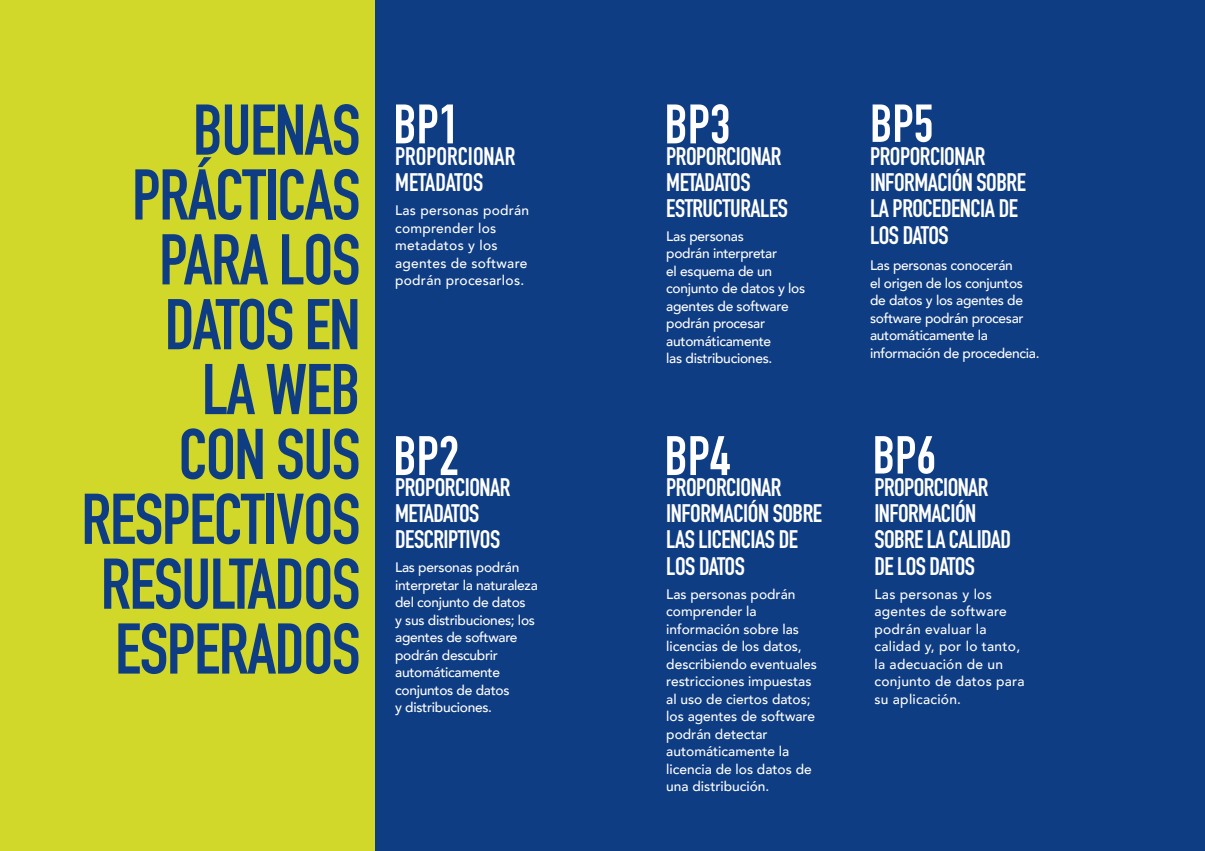
<style>
.page{position:relative;width:1205px;height:851px;background:#fff}
.page>*{position:absolute;margin:0;border:0;box-sizing:border-box;transform-origin:0 0}
.t1{font:700 70.5px/64.9px "DIN Condensed";letter-spacing:-.02em;color:#0f3d84;text-align:right}
.t2{font:700 54.62px "DIN Condensed";color:#fff}
.t3{font:700 52.5px "DIN Condensed";color:#fff}
.t4{font:700 25px/26.2px "DIN Condensed";letter-spacing:-.02em;color:#fff}
.t5{font:700 25px/26.2px "DIN Condensed";color:#fff}
.t6{font:500 13.75px/17.5px "Avenir";letter-spacing:-.02em;color:#fff}
.t7{font:500 13.75px/17.5px "Avenir";color:#fff}
.t8{font:500 13.75px/17.5px "Avenir";letter-spacing:.02em;color:#fff}
</style>
<div class="page">
<div style="left:0;top:0;width:1205px;height:850px;background:#0f3d84"></div>
<div style="left:0;top:0;width:374px;height:850px;background:#d1d82a"></div>
<p class="t1" style="left:81px;top:97px;width:281px">BUENAS<br>PRÁCTICAS<br>PARA LOS<br>DATOS EN<br>LA WEB<br>CON SUS<br>RESPECTIVOS<br>RESULTADOS<br>ESPERADOS</p>
<p class="t2" style="left:393px;top:87px;width:67px">BP1</p>
<p class="t5" style="left:395px;top:143px;width:122px">PROPORCIONAR<br>METADATOS</p>
<p class="t8" style="left:395px;top:201px;width:136px">Las personas podrán comprender los metadatos y los agentes de software podrán procesarlos.</p>
<p class="t2" style="left:393px;top:419px;width:67px">BP2</p>
<p class="t4" style="left:395px;top:473px;width:117px">PROPORCIONAR<br>METADATOS<br>DESCRIPTIVOS</p>
<p class="t6" style="left:395px;top:558px;width:144px">Las personas podrán interpretar la naturaleza del conjunto de datos<br>y sus distribuciones; los agentes de software podrán descubrir automáticamente conjuntos de datos</p>
<p class="t6" style="left:395px;top:698px;width:98px">y distribuciones.</p>
<p class="t2" style="left:664px;top:87px;width:67px">BP3</p>
<p class="t4" style="left:666px;top:143px;width:123px">PROPORCIONAR<br>METADATOS<br>ESTRUCTURALES</p>
<p class="t6" style="left:666px;top:226px;width:140px">Las personas<br>podrán interpretar<br>el esquema de un conjunto de datos y los agentes de software podrán procesar automáticamente</p>
<p class="t6" style="left:666px;top:349px;width:108px">las distribuciones.</p>
<p class="t2" style="left:664px;top:419px;width:67px">BP4</p>
<p class="t4" style="left:666px;top:473px;width:157px">PROPORCIONAR<br>INFORMACIÓN SOBRE<br>LAS LICENCIAS DE<br>LOS DATOS</p>
<p class="t7" style="left:666px;top:584px;width:152px">Las personas podrán comprender la información sobre las licencias de los datos, describiendo eventuales restricciones impuestas al uso de ciertos datos; los agentes de software podrán detectar automáticamente la licencia de los datos de una distribución.</p>
<p class="t3" style="left:870px;top:88px;width:65px">BP5</p>
<p class="t4" style="left:870px;top:143px;width:157px">PROPORCIONAR<br>INFORMACIÓN SOBRE<br>LA PROCEDENCIA DE<br>LOS DATOS</p>
<p class="t6" style="left:870px;top:256px;width:171px">Las personas conocerán<br>el origen de los conjuntos de datos y los agentes de software podrán procesar automáticamente la información de procedencia.</p>
<p class="t3" style="left:873px;top:419px;width:65px">BP6</p>
<p class="t4" style="left:874px;top:473px;width:138px">PROPORCIONAR<br>INFORMACIÓN<br>SOBRE LA CALIDAD<br>DE LOS DATOS</p>
<p class="t8" style="left:874px;top:584px;width:152px">Las personas y los agentes de software podrán evaluar la calidad y, por lo tanto, la adecuación de un conjunto de datos para su aplicación.</p>
</div>
